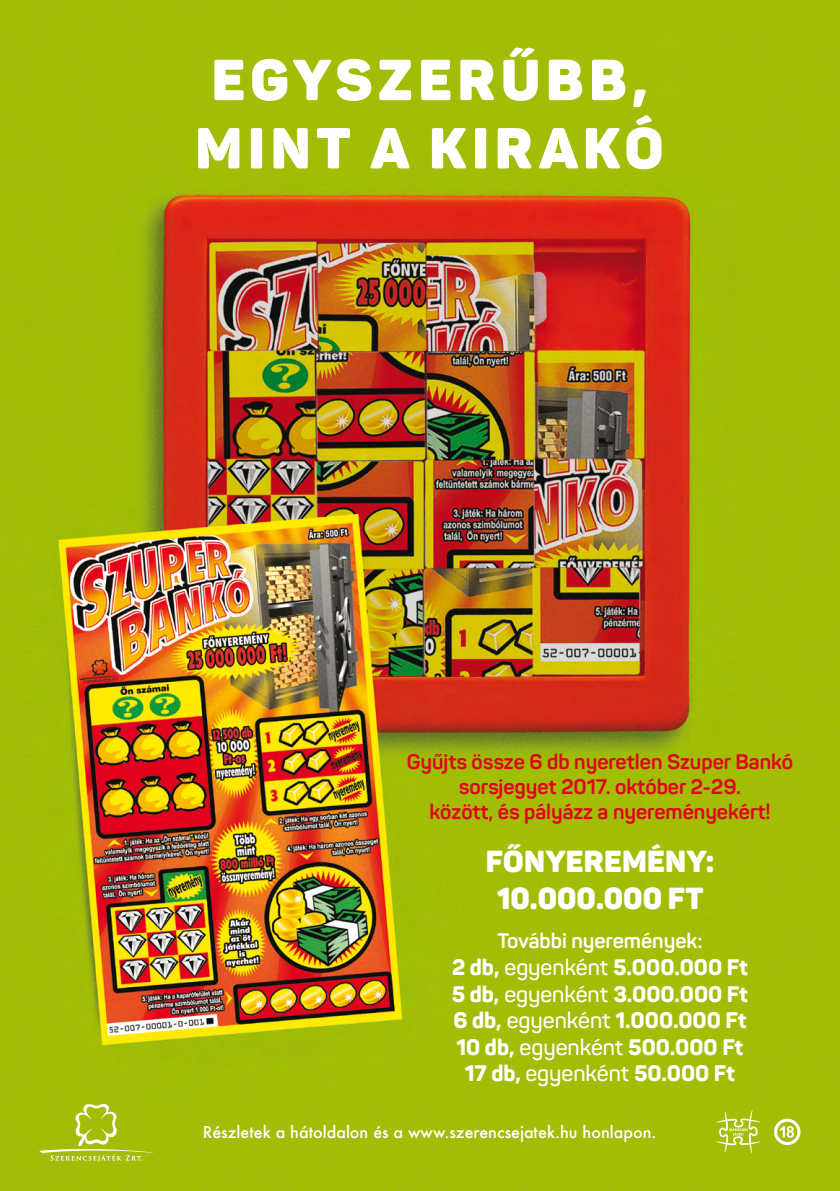
<style>
.page{position:relative;width:840px;height:1191px;background:#fff}
.page>*{position:absolute;margin:0;border:0;box-sizing:border-box;transform-origin:0 0}
.t1{font:900 57px/68.2px "Panton";letter-spacing:.1em;color:#fff}
.t2{font:900 30px/37px "Panton";letter-spacing:.01em;color:#fff;text-align:center}
.t3{font:800 22.2px/26.6px "Panton";color:#fff;text-align:center}
.t4{font:700 20.8px/25px "Panton";color:#e2001a;text-align:center}
.t5{font:700 20.8px "Panton";color:#fff}
.t6{font:500 16px "Futura";color:#fff}
.s1{font-weight:600}
</style>
<div class="page">
<img style="left:0;top:0;width:839px;height:1191px">
<svg style="left:39px;top:1103px;width:114px;height:59px;background:#adc321"></svg>
<svg style="left:716px;top:1110px;width:44px;height:43px;background:#b5c937"></svg>
<svg style="left:773px;top:1118px;width:27px;height:27px"></svg>
<h1 class="t1" style="left:195px;top:45px;width:469px">EGYSZERŰBB,<br>MINT A KIRAKÓ</h1>
<p class="t4" style="left:406px;top:749px;width:387px">Gyűjts össze 6 db nyeretlen Szuper Bankó sorsjegyet 2017. október 2-29.<br>között, és pályázz a nyereményekért!</p>
<h2 class="t2" style="left:485px;top:842px;width:230px">FŐNYEREMÉNY:<br>10.000.000 FT</h2>
<p class="t5" style="left:497px;top:928px;width:206px">További nyeremények:</p>
<p class="t3" style="left:451px;top:953px;width:298px">2 db, <span class="s1">egyenként</span> 5.000.000 Ft<br>5 db, <span class="s1">egyenként</span> 3.000.000 Ft<br>6 db, <span class="s1">egyenként</span> 1.000.000 Ft<br>10 db, <span class="s1">egyenként</span> 500.000 Ft<br>17 db, <span class="s1">egyenként</span> 50.000 Ft</p>
<p class="t6" style="left:203px;top:1121px;width:454px">Részletek a hátoldalon és a www.szerencsejatek.hu honlapon.</p>
</div>
